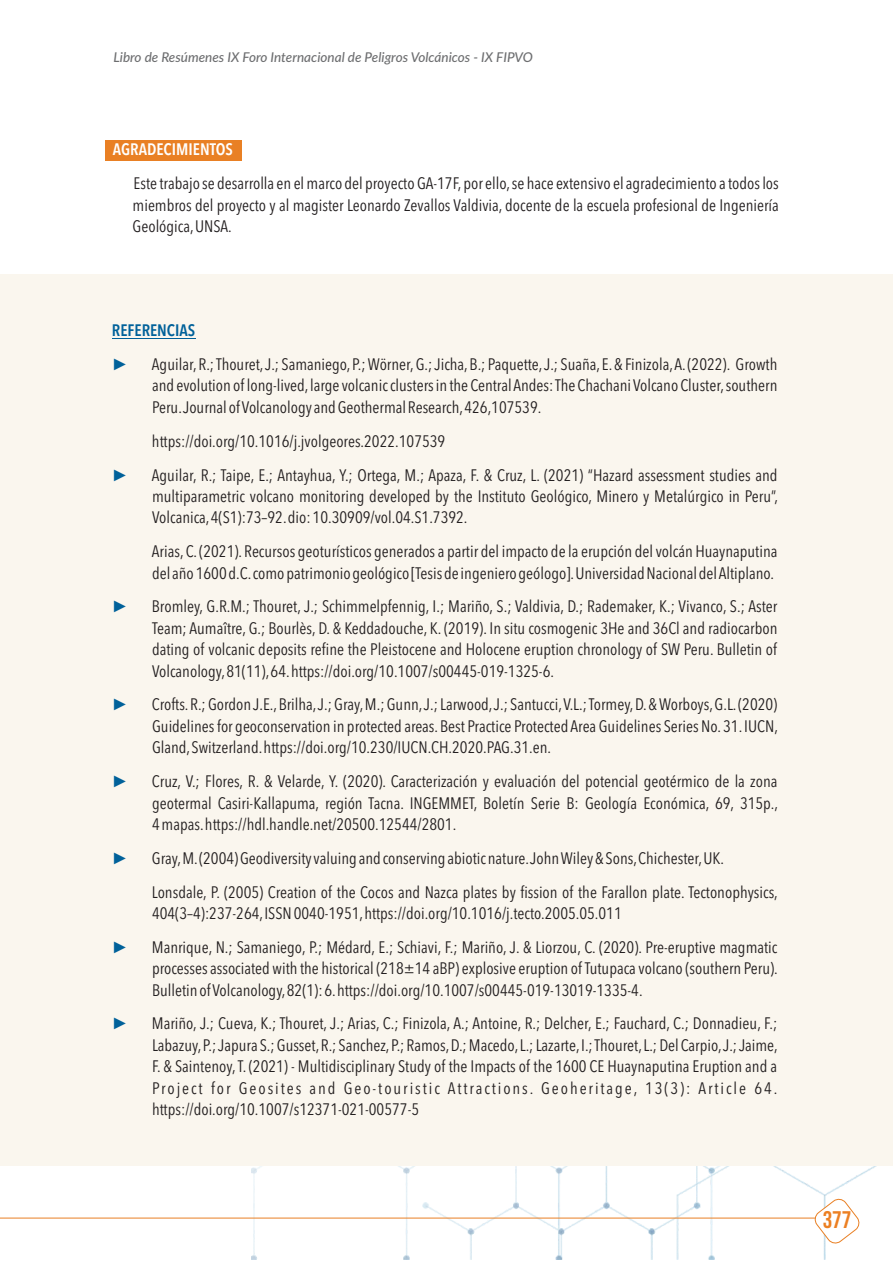
<style>
.page{position:relative;width:893px;height:1263px;background:#fff}
.page>*{position:absolute;margin:0;border:0;box-sizing:border-box;transform-origin:0 0}
.t1{font:24px "Bebas Neue";color:#ec8023}
.t2{font:16.5px/21.5px "Avenir Next Condensed";color:#231f20;text-align:justify}
.t3{font:600 16.5px "Avenir Next Condensed";color:#fff}
.t4{font:600 16.5px "Avenir Next Condensed";color:#00619a}
.t5{font:16.5px "Franklin Gothic";color:#00619a}
.t6{font:italic 500 13.5px "Lato";color:#6d6e70}
</style>
<div class="page">
<img style="left:251px;top:1166px;width:626px;height:94px">
<div style="left:105px;top:140px;width:137px;height:20px;background:#e98024"></div>
<div style="left:0;top:275px;width:892px;height:891px;background:#faf6ee"></div>
<hr style="left:112px;top:338px;width:83px;height:1px;background:#00619a">
<hr style="left:0;top:1218px;width:817px;height:1px;background:#e98024">
<svg style="left:814px;top:1198px;width:46px;height:46px"></svg>
<p class="t6" style="left:113px;top:51px;width:421px">Libro de Resúmenes IX Foro Internacional de Peligros Volcánicos - IX FIPVO</p>
<p class="t3" style="left:113px;top:139px;width:122px">AGRADECIMIENTOS</p>
<p class="t2" style="left:133px;top:173px;width:648px">Este trabajo se desarrolla en el marco del proyecto GA-17F, por ello, se hace extensivo el agradecimiento a todos los miembros del proyecto y al magister Leonardo Zevallos Valdivia, docente de la escuela profesional de Ingeniería Geológica, UNSA.</p>
<p class="t4" style="left:112px;top:320px;width:85px">REFERENCIAS</p>
<p class="t5" style="left:112px;top:358px;width:18px">►</p>
<p class="t2" style="left:152px;top:354px;width:627px">Aguilar, R.; Thouret, J.; Samaniego, P.; Wörner, G.; Jicha, B.; Paquette, J.; Suaña, E. &amp; Finizola, A. (2022). Growth and evolution of long-lived, large volcanic clusters in the Central Andes: The Chachani Volcano Cluster, southern Peru. Journal of Volcanology and Geothermal Research, 426,107539.</p>
<p class="t2" style="left:152px;top:431px;width:295px">https://doi.org/10.1016/j.jvolgeores.2022.107539</p>
<p class="t5" style="left:112px;top:469px;width:18px">►</p>
<p class="t2" style="left:152px;top:465px;width:627px">Aguilar, R.; Taipe, E.; Antayhua, Y.; Ortega, M.; Apaza, F. &amp; Cruz, L. (2021) “Hazard assessment studies and multiparametric volcano monitoring developed by the Instituto Geológico, Minero y Metalúrgico in Peru”, Volcanica, 4(S1):73–92. dio: 10.30909/vol.04.S1.7392.</p>
<p class="t2" style="left:152px;top:541px;width:627px">Arias, C. (2021). Recursos geoturísticos generados a partir del impacto de la erupción del volcán Huaynaputina del año 1600 d.C. como patrimonio geológico [Tesis de ingeniero geólogo]. Universidad Nacional del Altiplano.</p>
<p class="t5" style="left:112px;top:601px;width:18px">►</p>
<p class="t2" style="left:152px;top:596px;width:627px">Bromley, G.R.M.; Thouret, J.; Schimmelpfennig, I.; Mariño, S.; Valdivia, D.; Rademaker, K.; Vivanco, S.; Aster Team; Aumaître, G.; Bourlès, D. &amp; Keddadouche, K. (2019). In situ cosmogenic 3He and 36Cl and radiocarbon dating of volcanic deposits refine the Pleistocene and Holocene eruption chronology of SW Peru. Bulletin of Volcanology, 81(11), 64. https://doi.org/10.1007/s00445-019-1325-6.</p>
<p class="t5" style="left:112px;top:699px;width:18px">►</p>
<p class="t2" style="left:152px;top:694px;width:627px">Crofts. R.; Gordon J.E., Brilha, J.; Gray, M.; Gunn, J.; Larwood, J.; Santucci, V.L.; Tormey, D. &amp; Worboys, G.L. (2020)<br>Guidelines for geoconservation in protected areas. Best Practice Protected Area Guidelines Series No. 31. IUCN, Gland, Switzerland. https://doi.org/10.230/IUCN.CH.2020.PAG.31.en.</p>
<p class="t5" style="left:112px;top:775px;width:18px">►</p>
<p class="t2" style="left:152px;top:771px;width:627px">Cruz, V.; Flores, R. &amp; Velarde, Y. (2020). Caracterización y evaluación del potencial geotérmico de la zona geotermal Casiri-Kallapuma, región Tacna. INGEMMET, Boletín Serie B: Geología Económica, 69, 315p., 4 mapas. https://hdl.handle.net/20500.12544/2801.</p>
<p class="t5" style="left:112px;top:852px;width:18px">►</p>
<p class="t2" style="left:152px;top:842px;width:627px;line-height:33.8px">Gray, M. (2004) Geodiversity valuing and conserving abiotic nature. John Wiley &amp; Sons, Chichester, UK.<br>Lonsdale, P. (2005) Creation of the Cocos and Nazca plates by fission of the Farallon plate. Tectonophysics,</p>
<p class="t2" style="left:152px;top:903px;width:471px">404(3–4):237-264, ISSN 0040-1951, https://doi.org/10.1016/j.tecto.2005.05.011</p>
<p class="t5" style="left:112px;top:941px;width:18px">►</p>
<p class="t2" style="left:152px;top:937px;width:627px">Manrique, N.; Samaniego, P.; Médard, E.; Schiavi, F.; Mariño, J. &amp; Liorzou, C. (2020). Pre-eruptive magmatic processes associated with the historical (218±14 aBP) explosive eruption of Tutupaca volcano (southern Peru).<br>Bulletin of Volcanology, 82(1): 6. https://doi.org/10.1007/s00445-019-13019-1335-4.</p>
<p class="t5" style="left:112px;top:1018px;width:18px">►</p>
<p class="t2" style="left:152px;top:1013px;width:627px">Mariño, J.; Cueva, K.; Thouret, J.; Arias, C.; Finizola, A.; Antoine, R.; Delcher, E.; Fauchard, C.; Donnadieu, F.; Labazuy, P.; Japura S.; Gusset, R.; Sanchez, P.; Ramos, D.; Macedo, L.; Lazarte, I.; Thouret, L.; Del Carpio, J.; Jaime, F. &amp; Saintenoy, T. (2021) - Multidisciplinary Study of the Impacts of the 1600 CE Huaynaputina Eruption and a Project for Geosites and Geo-touristic Attractions. Geoheritage, 13(3): Article 64. https://doi.org/10.1007/s12371-021-00577-5</p>
<h1 class="t1" style="left:823px;top:1210px;width:30px">377</h1>
</div>
